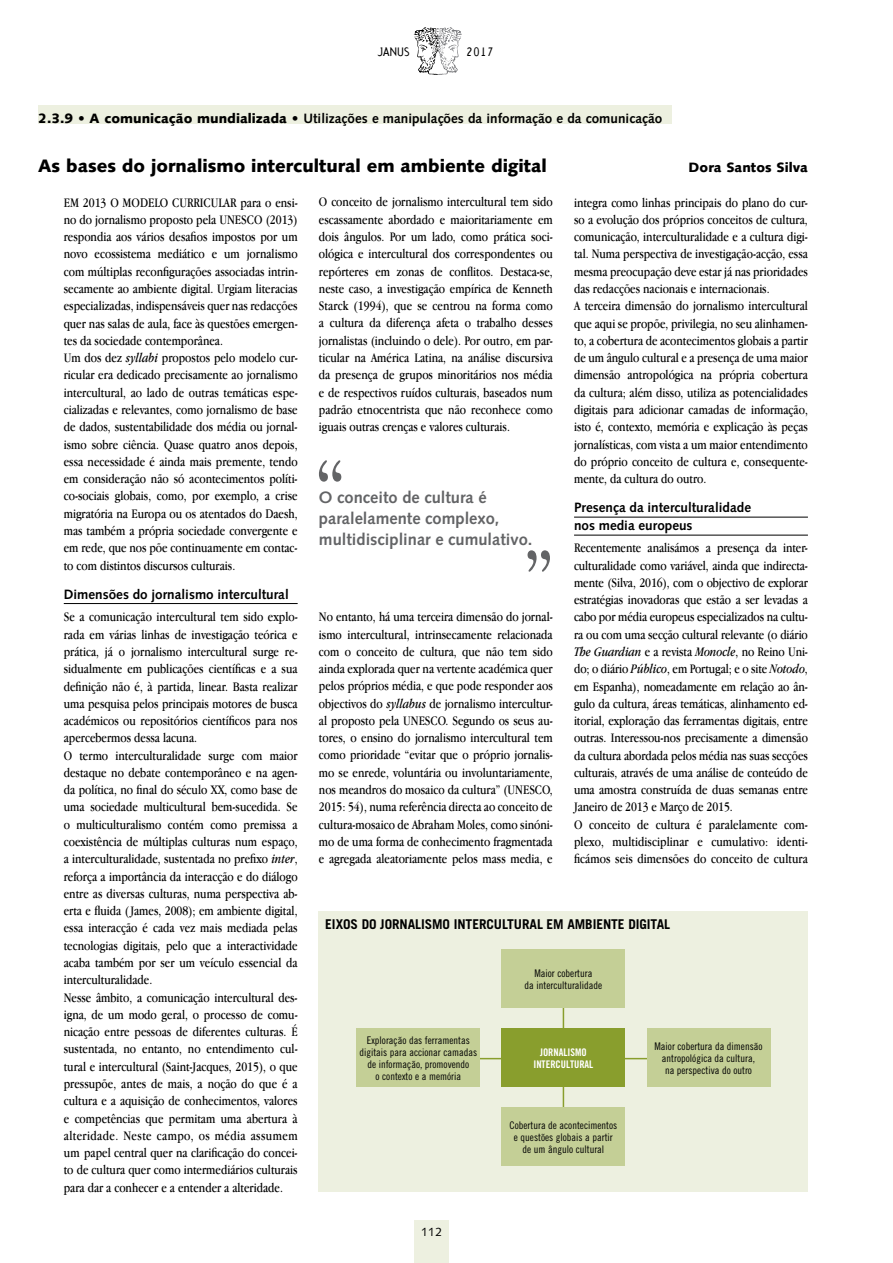
<style>
.page{position:relative;width:893px;height:1263px;background:#fff}
.page>*{position:absolute;margin:0;border:0;box-sizing:border-box;transform-origin:0 0}
.t1{font:900 18px "Syntax";color:#000}
.t2{font:700 16.5px/21px "Syntax";color:#636466}
.t3{font:13.5px/17.2px "Apple Garamond";color:#000}
.t4{font:700 13.5px/18px "Syntax";color:#000}
.t5{font:700 13.5px "Trade Gothic";letter-spacing:-.005em;color:#000}
.t6{font:900 13.5px "Syntax";color:#000}
.t7{font:12px "Arbitrary";color:#000}
.t8{font:12px "Syntax";color:#000}
.t9{font:10.5px/12px "Trade Gothic Cond Eighteen";color:#000;text-align:center}
.t10{font:10.5px/12px "Trade Gothic Bold Cond Twenty";color:#fff;text-align:center}
.s1{font-weight:900}
.s2{font-style:italic}
</style>
<div class="page">
<div style="left:415px;top:1220px;width:34px;height:43px;background:#edf0e0"></div>
<hr style="left:64px;top:603px;width:234px;height:1px;background:#000">
<hr style="left:574px;top:517px;width:234px;height:1px;background:#000">
<hr style="left:574px;top:535px;width:234px;height:1px;background:#000">
<svg style="left:319px;top:460px;width:22px;height:22px"></svg>
<svg style="left:528px;top:550px;width:22px;height:22px"></svg>
<svg style="left:414px;top:27px;width:48px;height:48px"></svg>
<div style="left:38px;top:105px;width:634px;height:18px;background:#edf0e0"></div>
<div style="left:319px;top:911px;width:489px;height:281px;background:#edf0e0"></div>
<hr style="left:563px;top:1002px;width:1px;height:111px;background:#899e2d">
<hr style="left:470px;top:1058px;width:183px;height:1px;background:#899e2d">
<div style="left:501px;top:1028px;width:124px;height:59px;background:#899e2d"></div>
<div style="left:501px;top:949px;width:124px;height:59px;background:#c4cf96"></div>
<div style="left:501px;top:1107px;width:124px;height:59px;background:#c4cf96"></div>
<div style="left:647px;top:1028px;width:123px;height:59px;background:#c4cf96"></div>
<div style="left:356px;top:1028px;width:124px;height:59px;background:#c4cf96"></div>
<p class="t7" style="left:378px;top:44px;width:33px">JANUS</p>
<p class="t7" style="left:466px;top:44px;width:29px">2017</p>
<p class="t4" style="left:38px;top:110px;width:626px"><span class="s1">2.3.9 • A comunicação mundializada •</span> Utilizações e manipulações da informação e da comunicação</p>
<h1 class="t1" style="left:38px;top:155px;width:510px">As bases do jornalismo intercultural em ambiente digital</h1>
<p class="t6" style="left:689px;top:159px;width:121px">Dora Santos Silva</p>
<p class="t3" style="left:64px;top:193px;width:235px">EM 2013 O MODELO CURRICULAR para o ensi&shy;no do jornalismo proposto pela UNESCO (2013) respondia aos vários desafios impostos por um novo ecossistema mediático e um jornalismo com múltiplas reconfigurações associadas intrin&shy;secamente ao ambiente digital. Urgiam literacias especializadas, indispensáveis quer nas redacções quer nas salas de aula, face às questões emergen&shy;tes da sociedade contemporânea.<br>Um dos dez <span class="s2">syllabi</span> propostos pelo modelo cur&shy;ricular era dedicado precisamente ao jornalismo intercultural, ao lado de outras temáticas espe&shy;cializadas e relevantes, como jornalismo de base de dados, sustentabilidade dos média ou jornal&shy;ismo sobre ciência. Quase quatro anos depois, essa necessidade é ainda mais premente, tendo em consideração não só acontecimentos políti&shy;co-sociais globais, como, por exemplo, a crise migratória na Europa ou os atentados do Daesh, mas também a própria sociedade convergente e em rede, que nos põe continuamente em contac&shy;to com distintos discursos culturais.</p>
<p class="t4" style="left:64px;top:585px;width:226px">Dimensões do jornalismo intercultural</p>
<p class="t3" style="left:64px;top:608px;width:235px">Se a comunicação intercultural tem sido explo&shy;rada em várias linhas de investigação teórica e prática, já o jornalismo intercultural surge re&shy;sidualmente em publicações científicas e a sua definição não é, à partida, linear. Basta realizar uma pesquisa pelos principais motores de busca académicos ou repositórios científicos para nos apercebermos dessa lacuna.<br>O termo interculturalidade surge com maior destaque no debate contemporâneo e na agen&shy;da política, no final do século XX, como base de uma sociedade multicultural bem-sucedida. Se o multiculturalismo contém como premissa a coexistência de múltiplas culturas num espaço, a interculturalidade, sustentada no prefixo <span class="s2">inter</span>, reforça a importância da interacção e do diálogo entre as diversas culturas, numa perspectiva ab&shy;erta e fluida (James, 2008); em ambiente digital, essa interacção é cada vez mais mediada pelas tecnologias digitais, pelo que a interactividade acaba também por ser um veículo essencial da interculturalidade.<br>Nesse âmbito, a comunicação intercultural des&shy;igna, de um modo geral, o processo de comu&shy;nicação entre pessoas de diferentes culturas. É sustentada, no entanto, no entendimento cul&shy;tural e intercultural (Saint-Jacques, 2015), o que pressupõe, antes de mais, a noção do que é a cultura e a aquisição de conhecimentos, valores e competências que permitam uma abertura à alteridade. Neste campo, os média assumem um papel central quer na clarificação do concei&shy;to de cultura quer como intermediários culturais para dar a conhecer e a entender a alteridade.</p>
<p class="t3" style="left:319px;top:193px;width:235px;text-align:justify">O conceito de jornalismo intercultural tem sido escassamente abordado e maioritariamente em dois ângulos. Por um lado, como prática soci&shy;ológica e intercultural dos correspondentes ou repórteres em zonas de conflitos. Destaca-se, neste caso, a investigação empírica de Kenneth Starck (1994), que se centrou na forma como a cultura da diferença afeta o trabalho desses jornalistas (incluindo o dele). Por outro, em par&shy;ticular na América Latina, na análise discursiva da presença de grupos minoritários nos média e de respectivos ruídos culturais, baseados num padrão etnocentrista que não reconhece como iguais outras crenças e valores culturais.</p>
<p class="t2" style="left:319px;top:487px;width:215px">O conceito de cultura é paralelamente complexo, multidisciplinar e cumulativo.</p>
<p class="t3" style="left:319px;top:608px;width:235px;text-align:justify">No entanto, há uma terceira dimensão do jornal&shy;ismo intercultural, intrinsecamente relacionada com o conceito de cultura, que não tem sido ainda explorada quer na vertente académica quer pelos próprios média, e que pode responder aos objectivos do <span class="s2">syllabus</span> de jornalismo intercultur&shy;al proposto pela UNESCO. Segundo os seus au&shy;tores, o ensino do jornalismo intercultural tem como prioridade “evitar que o próprio jornalis&shy;mo se enrede, voluntária ou involuntariamente, nos meandros do mosaico da cultura” (UNESCO, 2015: 54), numa referência directa ao conceito de cultura-mosaico de Abraham Moles, como sinóni&shy;mo de uma forma de conhecimento fragmentada e agregada aleatoriamente pelos mass media, e</p>
<p class="t3" style="left:574px;top:193px;width:235px">integra como linhas principais do plano do cur&shy;so a evolução dos próprios conceitos de cultura, comunicação, interculturalidade e a cultura digi&shy;tal. Numa perspectiva de investigação-acção, essa mesma preocupação deve estar já nas prioridades das redacções nacionais e internacionais.<br>A terceira dimensão do jornalismo intercultural que aqui se propõe, privilegia, no seu alinhamen&shy;to, a cobertura de acontecimentos globais a partir de um ângulo cultural e a presença de uma maior dimensão antropológica na própria cobertura da cultura; além disso, utiliza as potencialidades digitais para adicionar camadas de informação, isto é, contexto, memória e explicação às peças jornalísticas, com vista a um maior entendimento do próprio conceito de cultura e, consequente&shy;mente, da cultura do outro.</p>
<p class="t4" style="left:574px;top:499px;width:179px">Presença da interculturalidade nos media europeus</p>
<p class="t3" style="left:574px;top:539px;width:235px">Recentemente analisámos a presença da inter&shy;culturalidade como variável, ainda que indirecta&shy;mente (Silva, 2016), com o objectivo de explorar estratégias inovadoras que estão a ser levadas a cabo por média europeus especializados na cultu&shy;ra ou com uma secção cultural relevante (o diário <span class="s2">The Guardian</span> e a revista <span class="s2">Monocle</span>, no Reino Uni&shy;do; o diário <span class="s2">Público</span>, em Portugal; e o site <span class="s2">Notodo</span>, em Espanha), nomeadamente em relação ao ân&shy;gulo da cultura, áreas temáticas, alinhamento ed&shy;itorial, exploração das ferramentas digitais, entre outras. Interessou-nos precisamente a dimensão da cultura abordada pelos média nas suas secções culturais, através de uma análise de conteúdo de uma amostra construída de duas semanas entre Janeiro de 2013 e Março de 2015.<br>O conceito de cultura é paralelamente com&shy;plexo, multidisciplinar e cumulativo: identi&shy;ficámos seis dimensões do conceito de cultura</p>
<p class="t5" style="left:325px;top:916px;width:346px">EIXOS DO JORNALISMO INTERCULTURAL EM AMBIENTE DIGITAL</p>
<p class="t9" style="left:359px;top:1034px;width:119px">Exploração das ferramentas digitais para accionar camadas de informação, promovendo<br>o contexto e a memória</p>
<p class="t8" style="left:421px;top:1224px;width:23px">112</p>
<p class="t9" style="left:524px;top:967px;width:79px">Maior cobertura<br>da interculturalidade</p>
<p class="t10" style="left:533px;top:1046px;width:61px">JORNALISMO<br>INTERCULTURAL</p>
<p class="t9" style="left:509px;top:1119px;width:109px">Cobertura de acontecimentos e questões globais a partir de um ângulo cultural</p>
<p class="t9" style="left:654px;top:1040px;width:109px">Maior cobertura da dimensão antropológica da cultura,<br>na perspectiva do outro</p>
</div>
